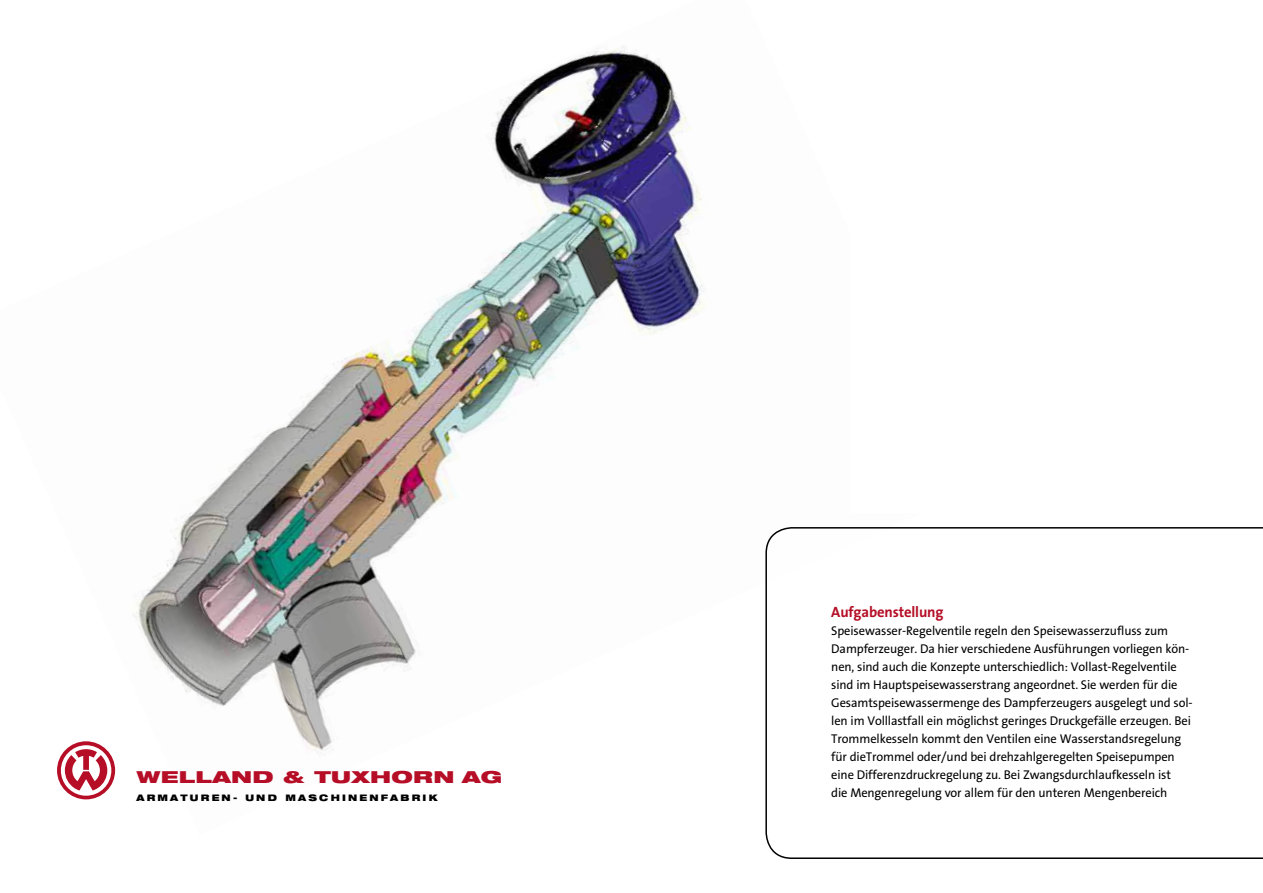
<style>
.page{position:relative;width:1263px;height:893px;background:#fff}
.page>*{position:absolute;margin:0;border:0;box-sizing:border-box;transform-origin:0 0}
.t1{font:900 expanded 16.5px "Helvetica Neue";letter-spacing:.015em;color:#b50e26;scale:1.25 1}
.t2{font:700 15px "The Sans B7";letter-spacing:-.01em;color:#b50e26}
.t3{font:12.75px/18px "The Sans B5 Plain";letter-spacing:-.01em;color:#000}
.t4{font:900 expanded 9px "Helvetica Neue";letter-spacing:.245em;color:#000}
</style>
<div class="page">
<img style="left:82px;top:45px;width:623px;height:755px">
<svg style="left:765px;top:527px;width:498px;height:332px"></svg>
<svg style="left:57px;top:741px;width:58px;height:58px"></svg>
<p class="t1" style="left:136px;top:766px;width:294px">WELLAND &amp; TUXHORN AG</p>
<p class="t4" style="left:136px;top:792px;width:303px">ARMATUREN- UND MASCHINENFABRIK</p>
<p class="t2" style="left:831px;top:603px;width:114px">Aufgabenstellung</p>
<p class="t3" style="left:831px;top:622px;width:363px">Speisewasser-Regelventile regeln den Speisewasserzufluss zum Dampferzeuger. Da hier verschiedene Ausführungen vorliegen kön&shy;nen, sind auch die Konzepte unterschiedlich: Vollast-Regelventile sind im Hauptspeisewasserstrang angeordnet. Sie werden für die Gesamtspeisewassermenge des Dampferzeugers ausgelegt und sol&shy;len im Volllastfall ein möglichst geringes Druckgefälle erzeugen. Bei Trommelkesseln kommt den Ventilen eine Wasserstandsregelung für dieTrommel oder/und bei drehzahlgeregelten Speisepumpen eine Differenzdruckregelung zu. Bei Zwangsdurchlaufkesseln ist<br>die Mengenregelung vor allem für den unteren Mengenbereich</p>
</div>
